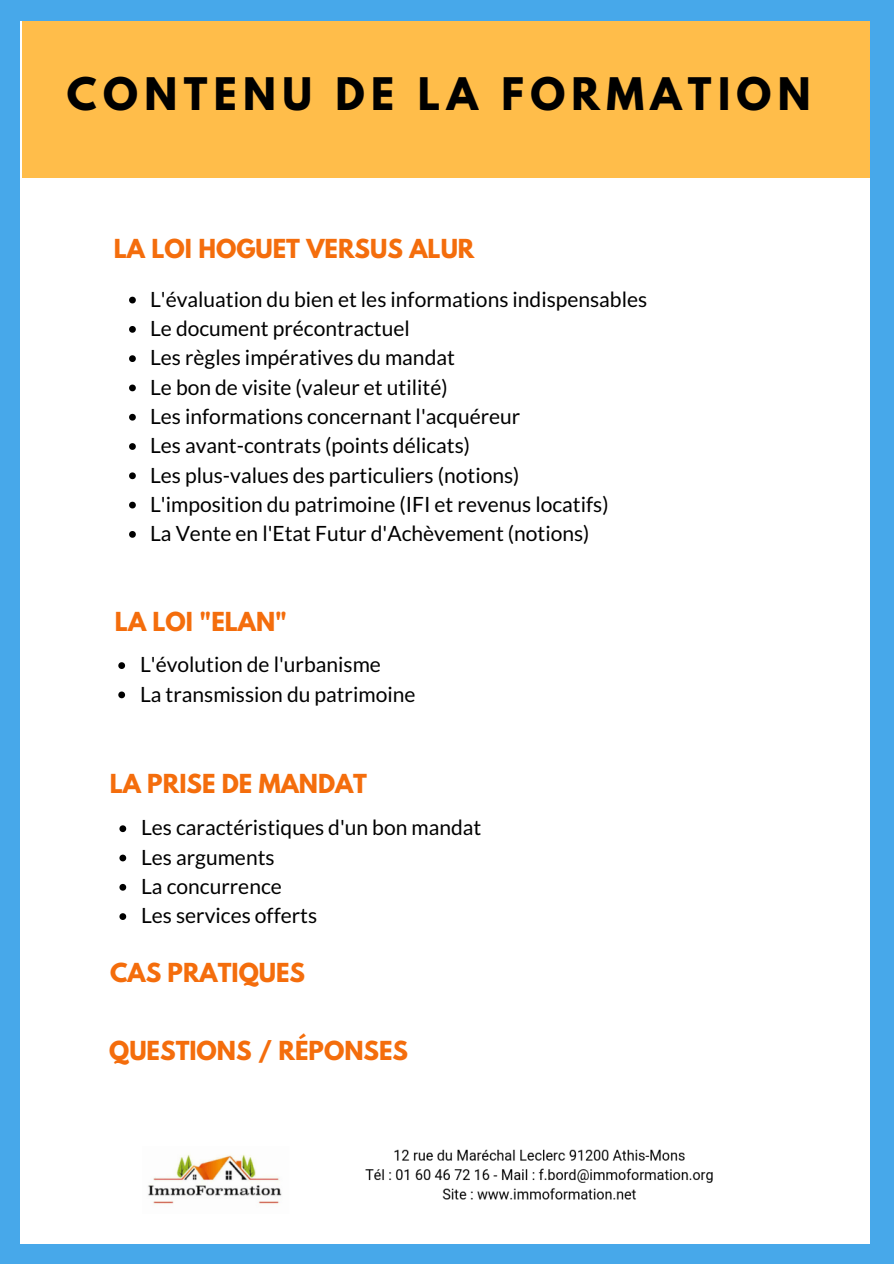
<style>
.page{position:relative;width:894px;height:1264px;background:#fff}
.page>*{position:absolute;margin:0;border:0;box-sizing:border-box;transform-origin:0 0}
.t1{font:700 39.75px "League Spartan";letter-spacing:.16em;color:#000}
.t2{font:700 23.25px "League Spartan";color:#f46d0c}
.t3{font:21px "Lato";color:#000}
</style>
<div class="page">
<div style="left:0;top:0;width:893px;height:1263px;background:#47a8ea"></div>
<div style="left:21px;top:21px;width:848px;height:1222px;background:#fff"></div>
<div style="left:22px;top:22px;width:847px;height:155px;background:#ffbd4a"></div>
<svg style="left:129px;top:297px;width:7px;height:6px"></svg>
<svg style="left:129px;top:326px;width:7px;height:7px"></svg>
<svg style="left:129px;top:355px;width:7px;height:7px"></svg>
<svg style="left:129px;top:384px;width:7px;height:7px"></svg>
<svg style="left:129px;top:414px;width:7px;height:6px"></svg>
<svg style="left:129px;top:443px;width:7px;height:7px"></svg>
<svg style="left:129px;top:472px;width:7px;height:7px"></svg>
<svg style="left:129px;top:501px;width:7px;height:7px"></svg>
<svg style="left:129px;top:531px;width:7px;height:6px"></svg>
<svg style="left:118px;top:662px;width:7px;height:7px"></svg>
<svg style="left:118px;top:691px;width:7px;height:7px"></svg>
<svg style="left:119px;top:825px;width:7px;height:7px"></svg>
<svg style="left:119px;top:854px;width:7px;height:7px"></svg>
<svg style="left:119px;top:883px;width:7px;height:7px"></svg>
<svg style="left:119px;top:913px;width:7px;height:7px"></svg>
<img style="left:148px;top:1149px;width:565px;height:55px">
<p class="t1" style="left:67px;top:75px;width:745px">CONTENU DE LA FORMATION</p>
<p class="t2" style="left:114px;top:237px;width:362px">LA LOI HOGUET VERSUS ALUR</p>
<p class="t3" style="left:150px;top:286px;width:498px">L'évaluation du bien et les informations indispensables</p>
<p class="t3" style="left:150px;top:315px;width:261px">Le document précontractuel</p>
<p class="t3" style="left:150px;top:345px;width:306px">Les règles impératives du mandat</p>
<p class="t3" style="left:150px;top:374px;width:299px">Le bon de visite (valeur et utilité)</p>
<p class="t3" style="left:150px;top:403px;width:371px">Les informations concernant l'acquéreur</p>
<p class="t3" style="left:150px;top:432px;width:321px">Les avant-contrats (points délicats)</p>
<p class="t3" style="left:150px;top:462px;width:371px">Les plus-values des particuliers (notions)</p>
<p class="t3" style="left:150px;top:491px;width:460px">L'imposition du patrimoine (IFI et revenus locatifs)</p>
<p class="t3" style="left:150px;top:520px;width:441px">La Vente en l'Etat Futur d'Achèvement (notions)</p>
<p class="t2" style="left:115px;top:610px;width:174px">LA LOI "ELAN"</p>
<p class="t3" style="left:140px;top:651px;width:242px">L'évolution de l'urbanisme</p>
<p class="t3" style="left:140px;top:681px;width:277px">La transmission du patrimoine</p>
<p class="t2" style="left:110px;top:772px;width:259px">LA PRISE DE MANDAT</p>
<p class="t3" style="left:141px;top:814px;width:341px">Les caractéristiques d'un bon mandat</p>
<p class="t3" style="left:141px;top:844px;width:135px">Les arguments</p>
<p class="t3" style="left:141px;top:873px;width:142px">La concurrence</p>
<p class="t3" style="left:141px;top:902px;width:177px">Les services offerts</p>
<p class="t2" style="left:110px;top:961px;width:196px">CAS PRATIQUES</p>
<p class="t2" style="left:109px;top:1038px;width:300px">QUESTIONS / RÉPONSES</p>
</div>
